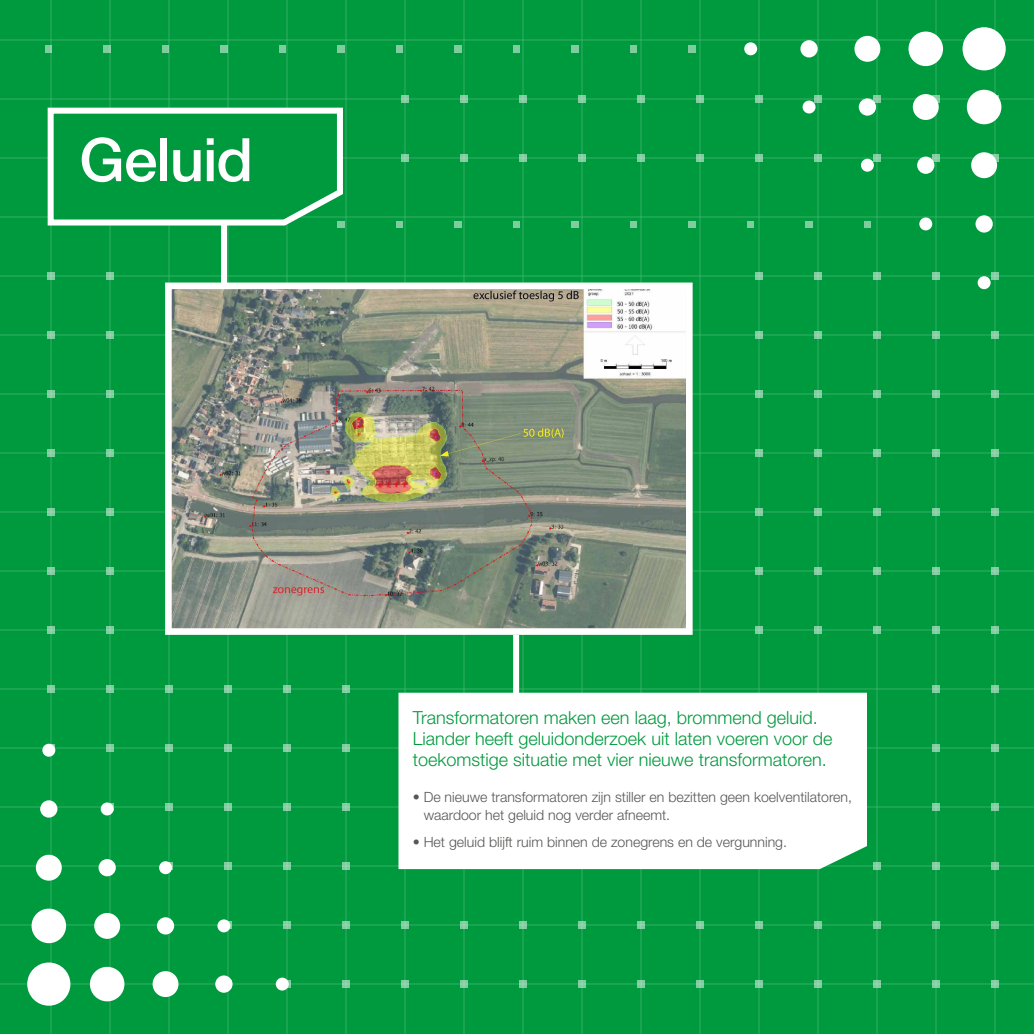
<style>
.page{position:relative;width:1034px;height:1034px;background:#fff}
.page>*{position:absolute;margin:0;border:0;box-sizing:border-box;transform-origin:0 0}
.t1{font:500 60px "Helvetica Neue LT Pro";letter-spacing:-.02em;color:#fff}
.t2{font:300 18px/21px "Helvetica Neue LT Std";color:#009a3e}
.t3{font:300 14.1px/18px "Helvetica Neue LT Std";color:#575756}
</style>
<div class="page">
<div style="left:0;top:0;width:1033px;height:1033px;background:#009a3e"></div>
<div style="left:0;top:250px;width:145px;height:404px;background:#009a3e"></div>
<svg style="left:374px;top:77px;width:659px;height:110px;background:#049b41"></svg>
<svg style="left:26px;top:26px;width:1007px;height:48px;background:#049b41"></svg>
<svg style="left:313px;top:191px;width:720px;height:58px;background:#039b40"></svg>
<div style="left:721px;top:254px;width:312px;height:411px;background:#009a3e"></div>
<svg style="left:374px;top:895px;width:457px;height:110px;background:#049b41"></svg>
<svg style="left:831px;top:827px;width:60px;height:178px;background:#049b41"></svg>
<svg style="left:916px;top:660px;width:117px;height:345px;background:#049b41"></svg>
<svg style="left:28px;top:663px;width:342px;height:342px;background:#039b40"></svg>
<svg style="left:398px;top:692px;width:468px;height:176px"></svg>
<svg style="left:45px;top:105px;width:301px;height:123px;background:#20a656"></svg>
<img style="left:173px;top:290px;width:511px;height:336px">
<div style="left:165px;top:282px;width:527px;height:352px;border:7px solid #fff"></div>
<div style="left:221px;top:224px;width:6px;height:61px;background:#fff"></div>
<div style="left:513px;top:634px;width:6px;height:61px;background:#fff"></div>
<div style="left:27px;top:962px;width:43px;height:43px;background:#fff;border-radius:50%"></div>
<div style="left:32px;top:908px;width:34px;height:34px;background:#fff;border-radius:50%"></div>
<div style="left:36px;top:854px;width:26px;height:26px;background:#fff;border-radius:50%"></div>
<div style="left:40px;top:800px;width:17px;height:17px;background:#fff;border-radius:50%"></div>
<div style="left:42px;top:743px;width:13px;height:13px;background:#fff;border-radius:50%"></div>
<div style="left:90px;top:966px;width:34px;height:35px;background:#fff;border-radius:50%"></div>
<div style="left:94px;top:912px;width:26px;height:26px;background:#fff;border-radius:50%"></div>
<div style="left:98px;top:858px;width:18px;height:18px;background:#fff;border-radius:50%"></div>
<div style="left:101px;top:802px;width:13px;height:13px;background:#fff;border-radius:50%"></div>
<div style="left:152px;top:970px;width:26px;height:26px;background:#fff;border-radius:50%"></div>
<div style="left:157px;top:917px;width:17px;height:17px;background:#fff;border-radius:50%"></div>
<div style="left:159px;top:861px;width:13px;height:13px;background:#fff;border-radius:50%"></div>
<div style="left:215px;top:975px;width:17px;height:17px;background:#fff;border-radius:50%"></div>
<div style="left:217px;top:919px;width:13px;height:13px;background:#fff;border-radius:50%"></div>
<div style="left:276px;top:977px;width:13px;height:13px;background:#fff;border-radius:50%"></div>
<div style="left:962px;top:27px;width:43px;height:43px;background:#fff;border-radius:50%"></div>
<div style="left:966px;top:90px;width:35px;height:34px;background:#fff;border-radius:50%"></div>
<div style="left:970px;top:152px;width:26px;height:26px;background:#fff;border-radius:50%"></div>
<div style="left:975px;top:215px;width:17px;height:17px;background:#fff;border-radius:50%"></div>
<div style="left:977px;top:276px;width:13px;height:13px;background:#fff;border-radius:50%"></div>
<div style="left:908px;top:32px;width:34px;height:34px;background:#fff;border-radius:50%"></div>
<div style="left:912px;top:94px;width:26px;height:26px;background:#fff;border-radius:50%"></div>
<div style="left:916px;top:156px;width:18px;height:18px;background:#fff;border-radius:50%"></div>
<div style="left:919px;top:217px;width:13px;height:13px;background:#fff;border-radius:50%"></div>
<div style="left:854px;top:36px;width:26px;height:26px;background:#fff;border-radius:50%"></div>
<div style="left:858px;top:98px;width:17px;height:18px;background:#fff;border-radius:50%"></div>
<div style="left:860px;top:159px;width:13px;height:13px;background:#fff;border-radius:50%"></div>
<div style="left:800px;top:40px;width:17px;height:17px;background:#fff;border-radius:50%"></div>
<div style="left:802px;top:100px;width:13px;height:13px;background:#fff;border-radius:50%"></div>
<div style="left:744px;top:42px;width:13px;height:13px;background:#fff;border-radius:50%"></div>
<h1 class="t1" style="left:79px;top:124px;width:175px">Geluid</h1>
<p class="t2" style="left:412px;top:706px;width:421px">Transformatoren maken een laag, brommend geluid.<br>Liander heeft geluidonderzoek uit laten voeren voor de toekomstige situatie met vier nieuwe transformatoren.</p>
<p class="t3" style="left:423px;top:787px;width:430px;text-indent:-11px">• De nieuwe transformatoren zijn stiller en bezitten geen koelventilatoren, waardoor het geluid nog verder afneemt.</p>
<p class="t3" style="left:412px;top:832px;width:376px">• Het geluid blijft ruim binnen de zonegrens en de vergunning.</p>
</div>
